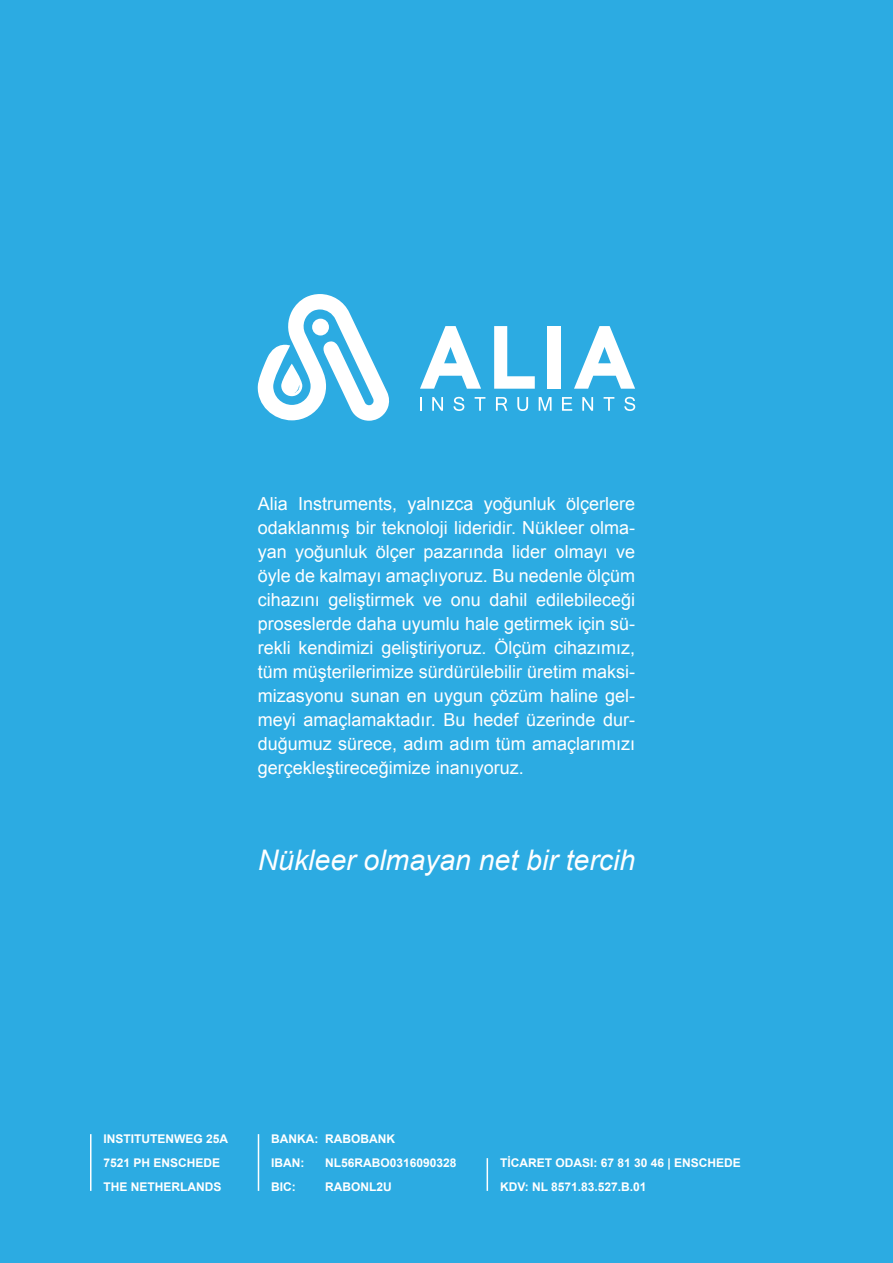
<style>
.page{position:relative;width:893px;height:1263px;background:#2cabe2}
.page>*{position:absolute;margin:0;border:0;box-sizing:border-box;transform-origin:0 0}
.t1{font:italic 28.35px "Arial";color:#fff}
.t2{font:18px/24px "Arial";color:#fff;text-align:justify}
.t3{font:700 12px/24px "Arial";color:#fff}
</style>
<div class="page">
<hr style="left:90px;top:1134px;width:2px;height:57px;background:#fff">
<hr style="left:258px;top:1134px;width:1px;height:57px;background:#fff">
<hr style="left:487px;top:1158px;width:1px;height:33px;background:#fff">
<svg style="left:257px;top:294px;width:133px;height:127px"></svg>
<svg style="left:420px;top:397px;width:2px;height:14px"></svg>
<svg style="left:432px;top:397px;width:11px;height:14px"></svg>
<svg style="left:453px;top:397px;width:11px;height:14px"></svg>
<svg style="left:475px;top:397px;width:10px;height:14px"></svg>
<svg style="left:496px;top:397px;width:11px;height:14px"></svg>
<svg style="left:517px;top:397px;width:11px;height:14px"></svg>
<svg style="left:539px;top:397px;width:12px;height:14px"></svg>
<svg style="left:562px;top:397px;width:10px;height:14px"></svg>
<svg style="left:582px;top:397px;width:11px;height:14px"></svg>
<svg style="left:604px;top:397px;width:10px;height:14px"></svg>
<svg style="left:624px;top:397px;width:11px;height:14px"></svg>
<svg style="left:494px;top:326px;width:41px;height:63px"></svg>
<div style="left:548px;top:326px;width:13px;height:63px;background:#fff"></div>
<svg style="left:420px;top:326px;width:61px;height:63px"></svg>
<svg style="left:574px;top:326px;width:61px;height:63px"></svg>
<p class="t2" style="left:258px;top:492px;width:379px">Alia Instruments, yalnızca yoğunluk ölçerlere odaklanmış bir teknoloji lideridir. N ükleer olma&shy;yan yoğunluk ölçer pazarında lider olmayı ve öyle de kalmayı amaçlıyoruz. Bu nedenle ölçüm cihazını geliştirmek ve onu dahil edilebileceği proseslerde daha uyumlu hale getirmek için sü&shy;rekli kendimizi geliştiriyoruz. Ölçüm cihazımız, tüm müşterilerimize sürdürülebilir üretim maksi&shy;mizasyonu sunan en uygun çözüm haline gel&shy;meyi amaçlamaktadır. Bu hedef üzerinde dur&shy;duğumuz sürece, adım adım tüm amaçlarımızı gerçekleştireceğimize inanıyoruz.</p>
<h1 class="t1" style="left:258px;top:842px;width:379px">Nükleer olmayan net bir tercih</h1>
<p class="t3" style="left:104px;top:1127px;width:126px">INSTITUTENWEG 25A<br>7521 PH ENSCHEDE<br>THE NETHERLANDS</p>
<p class="t3" style="left:271px;top:1127px;width:125px">BANKA: RABOBANK<br>IBAN:</p>
<p class="t3" style="left:325px;top:1151px;width:133px">NL56RABO0316090328</p>
<p class="t3" style="left:271px;top:1175px;width:26px">BIC:</p>
<p class="t3" style="left:325px;top:1175px;width:68px">RABONL2U</p>
<p class="t3" style="left:500px;top:1151px;width:242px">TİCARET ODASI: 67 81 30 46 | ENSCHEDE<br>KDV: NL 8571.83.527.B.01</p>
</div>
